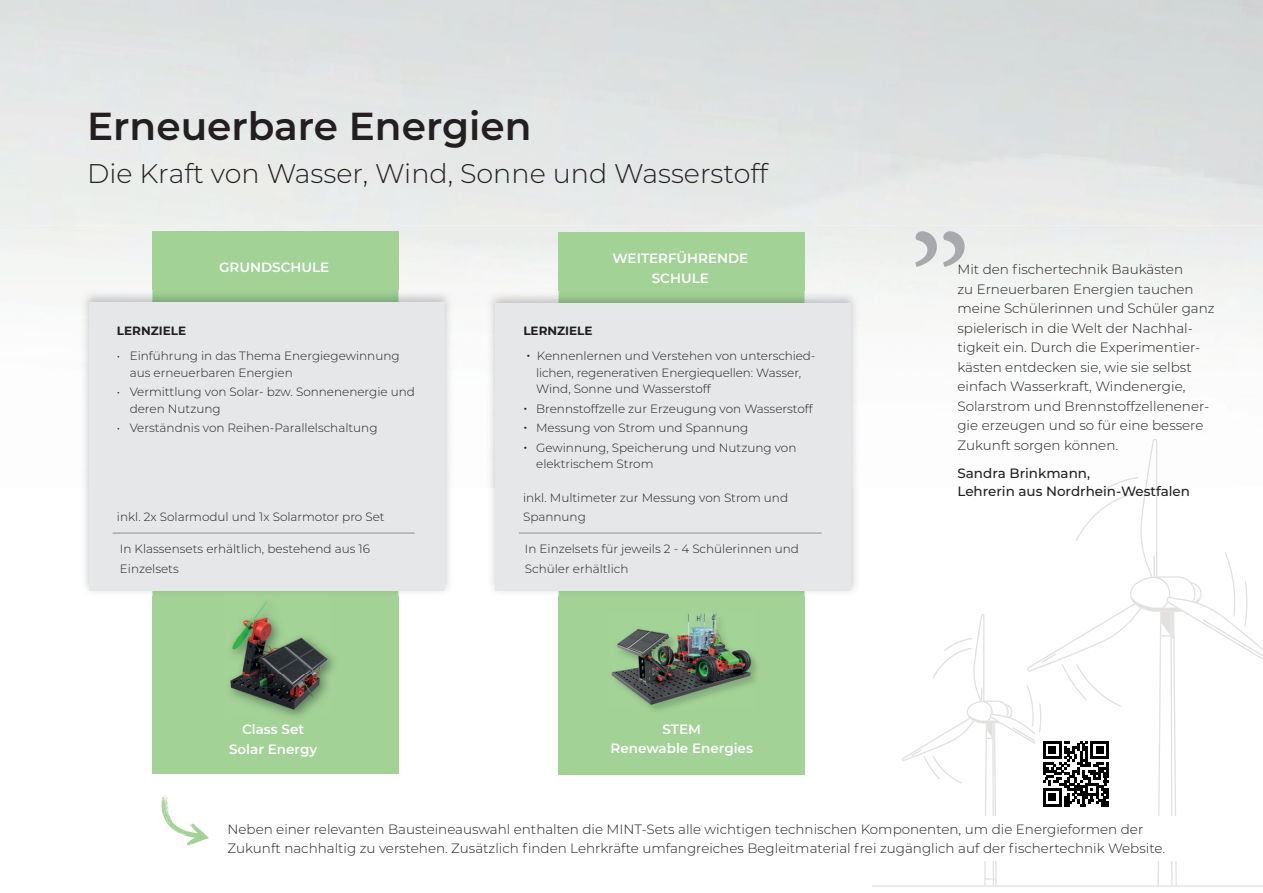
<style>
.page{position:relative;width:1263px;height:893px;background:#fff}
.page>*{position:absolute;margin:0;border:0;box-sizing:border-box;transform-origin:0 0}
.t1{font:150.15px "Minion Pro";color:#a8a9ad}
.t2{font:600 39px "Montserrat";color:#231f20}
.t3{font:300 27px "Montserrat";color:#231f20}
.t4{font:300 13.5px/19.5px "Montserrat";color:#231f20}
.t5{font:600 13.5px/19.5px "Montserrat";color:#fff;text-align:center}
.t6{font:500 13.5px/18px "Montserrat";color:#231f20}
.t7{font:300 12px/16.5px "Montserrat";color:#231f20}
.t8{font:700 12px "Montserrat";color:#231f20}
.s1{font-weight:500}
</style>
<div class="page">
<div style="left:312px;top:191px;width:696px;height:34px;background:#e9ebea"></div>
<div style="left:0;top:225px;width:660px;height:16px;background:#ecefed"></div>
<img style="left:488px;top:237px;width:70px;height:4px">
<div style="left:660px;top:225px;width:603px;height:16px;background:#ebedec"></div>
<div style="left:398px;top:241px;width:160px;height:49px;background:#f3f4f3"></div>
<img style="left:1145px;top:439px;width:12px;height:48px">
<img style="left:1108px;top:477px;width:30px;height:10px">
<div style="left:558px;top:233px;width:246px;height:542px;background:#a2d296"></div>
<div style="left:152px;top:232px;width:246px;height:542px;background:#a2d296"></div>
<img style="left:81px;top:290px;width:372px;height:197px">
<div style="left:89px;top:302px;width:356px;height:288px;background:#e6e7e9"></div>
<img style="left:487px;top:291px;width:373px;height:196px">
<div style="left:495px;top:303px;width:356px;height:287px;background:#e6e7e9"></div>
<svg style="left:84px;top:487px;width:1179px;height:400px"></svg>
<hr style="left:1043px;top:804px;width:18px;height:3px;background:#000001">
<div style="left:1048px;top:793px;width:8px;height:8px;background:#000001"></div>
<hr style="left:113px;top:533px;width:302px;height:1px;background:#8a8c8f">
<hr style="left:519px;top:533px;width:302px;height:1px;background:#8a8c8f">
<h2 class="t2" style="left:87px;top:98px;width:446px">Erneuerbare Energien</h2>
<h3 class="t3" style="left:87px;top:155px;width:682px">Die Kraft von Wasser, Wind, Sonne und Wasserstoff</h3>
<p class="t5" style="left:219px;top:256px;width:112px">GRUNDSCHULE</p>
<p class="t8" style="left:117px;top:322px;width:71px">LERNZIELE</p>
<p class="t7" style="left:130px;top:347px;width:271px;text-indent:-13px">• Einführung in das Thema Energiegewinnung aus erneuerbaren Energien</p>
<p class="t7" style="left:130px;top:383px;width:287px;text-indent:-13px">• Vermittlung von Solar- bzw. Sonnenenergie und deren Nutzung</p>
<p class="t7" style="left:117px;top:419px;width:262px">• Verständnis von Reihen-Parallelschaltung</p>
<p class="t7" style="left:117px;top:508px;width:269px">inkl. 2x Solarmodul und 1x Solarmotor pro Set</p>
<p class="t5" style="left:612px;top:248px;width:137px">WEITERFÜHRENDE<br>SCHULE</p>
<p class="t8" style="left:523px;top:322px;width:71px">LERNZIELE</p>
<p class="t7" style="left:536px;top:347px;width:281px;text-indent:-10px"><span class="s1">•</span> Kennenlernen und Verstehen von unterschied&shy;lichen, regenerativen Energiequellen: Wasser,<br>Wind, Sonne und Wasserstoff</p>
<p class="t7" style="left:523px;top:400px;width:291px"><span class="s1">•</span> Brennstoffzelle zur Erzeugung von Wasserstoff</p>
<p class="t7" style="left:523px;top:419px;width:227px"><span class="s1">•</span> Messung von Strom und Spannung</p>
<p class="t7" style="left:536px;top:439px;width:262px;text-indent:-13px"><span class="s1">•</span> Gewinnung, Speicherung und Nutzung von elektrischem Strom</p>
<p class="t7" style="left:523px;top:487px;width:267px;line-height:19.5px">inkl. Multimeter zur Messung von Strom und<br>Spannung</p>
<p class="t7" style="left:120px;top:539px;width:252px;line-height:19.5px">In Klassensets erhältlich, bestehend aus 16<br>Einzelsets</p>
<p class="t7" style="left:525px;top:539px;width:276px;line-height:19.5px">In Einzelsets für jeweils 2 - 4 Schülerinnen und<br>Schüler erhältlich</p>
<p class="t5" style="left:229px;top:719px;width:90px">Class Set<br>Solar Energy</p>
<p class="t5" style="left:610px;top:718px;width:144px">STEM<br>Renewable Energies</p>
<h1 class="t1" style="left:908px;top:101px;width:66px">„</h1>
<p class="t4" style="left:957px;top:259px;width:259px">Mit den fischertechnik Baukästen<br>zu Erneuerbaren Energien tauchen meine Schülerinnen und Schüler ganz spielerisch in die Welt der Nachhal&shy;tigkeit ein. Durch die Experimentier&shy;kästen entdecken sie, wie sie selbst einfach Wasserkraft, Windenergie, Solarstrom und Brennstoffzellenener&shy;gie erzeugen und so für eine bessere Zukunft sorgen können.</p>
<p class="t6" style="left:957px;top:464px;width:234px">Sandra Brinkmann,<br>Lehrerin aus Nordrhein-Westfalen</p>
<p class="t4" style="left:227px;top:819px;width:939px">Neben einer relevanten Bausteineauswahl enthalten die MINT-Sets alle wichtigen technischen Komponenten, um die Energieformen der<br>Zukunft nachhaltig zu verstehen. Zusätzlich finden Lehrkräfte umfangreiches Begleitmaterial frei zugänglich auf der fischertechnik Website.</p>
</div>
